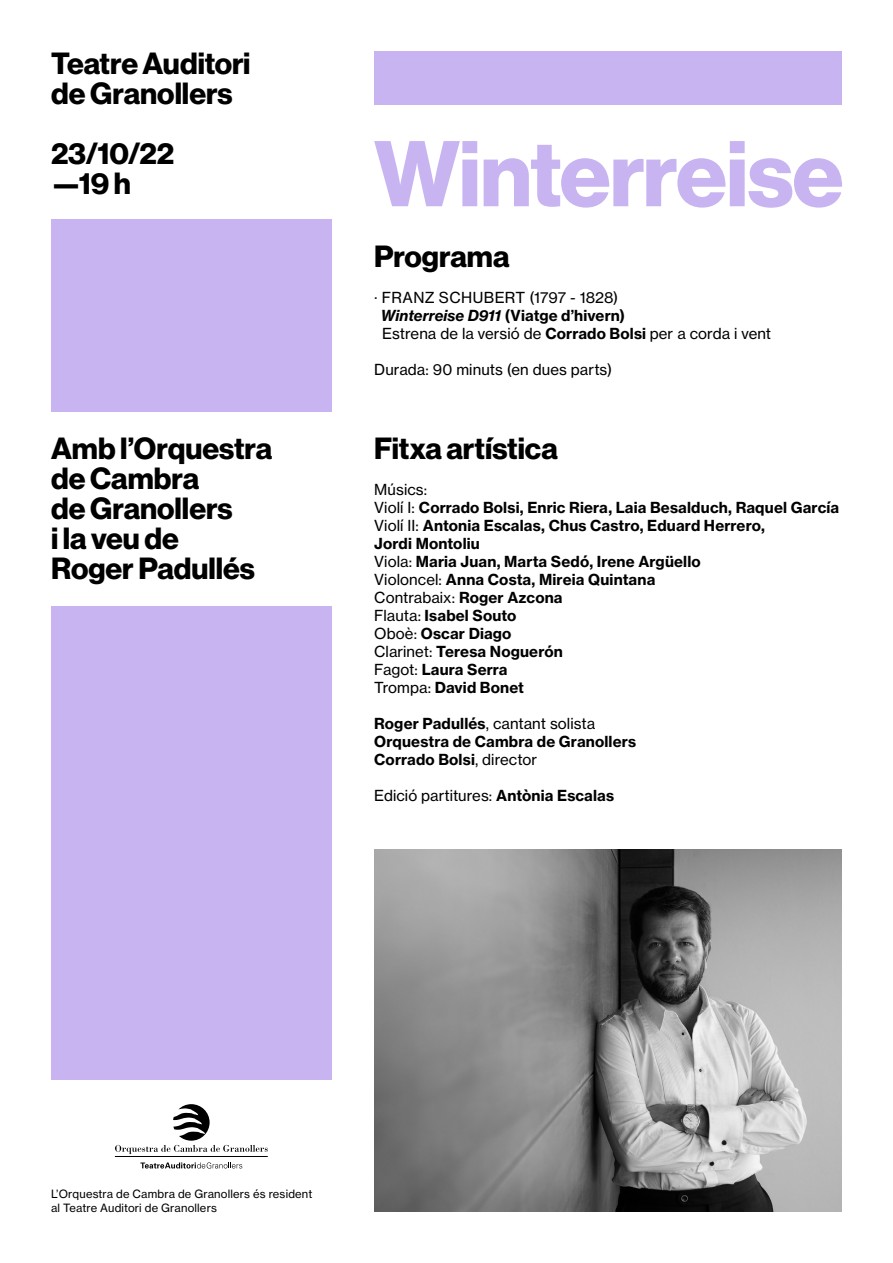
<style>
.page{position:relative;width:893px;height:1263px;background:#fff}
.page>*{position:absolute;margin:0;border:0;box-sizing:border-box;transform-origin:0 0}
.t1{font:91.2px "N Haas Grotesk DS Pro 75 Bd";letter-spacing:-.01em;color:#c8b4f0}
.t2{font:30px/30px "N Haas Grotesk DS Pro 75 Bd";color:#000}
.t3{font:15px/18px "N Haas Grotesk TX Pro 75 Bd";letter-spacing:.01em;color:#000}
.t4{font:15px "N Haas Grotesk TX Pro 55 Rg";letter-spacing:.005em;color:#000}
.t5{font:11.25px/13.5px "N Haas Grotesk TX Pro 55 Rg";letter-spacing:.015em;color:#000}
.s1{font-family:"N Haas Grotesk TX Pro 76 Bd It"}
.s2{font-family:"N Haas Grotesk TX Pro 75 Bd"}
.s3{font-family:"N Haas Grotesk TX Pro 55 Rg"}
</style>
<div class="page">
<div style="left:51px;top:219px;width:281px;height:192px;background:#c8b4f0"></div>
<div style="left:51px;top:606px;width:281px;height:473px;background:#c8b4f0"></div>
<svg style="left:140px;top:1162px;width:102px;height:6px"></svg>
<svg style="left:115px;top:1104px;width:153px;height:50px"></svg>
<hr style="left:115px;top:1156px;width:153px;height:1px;background:#000">
<div style="left:374px;top:51px;width:468px;height:53px;background:#c8b4f0"></div>
<img style="left:374px;top:850px;width:468px;height:362px">
<h2 class="t2" style="left:51px;top:49px;width:201px">Teatre Auditori de Granollers</h2>
<h2 class="t2" style="left:51px;top:139px;width:125px">23/10/22 —19 h</h2>
<h1 class="t1" style="left:374px;top:121px;width:471px">Winterreise</h1>
<h2 class="t2" style="left:51px;top:434px;width:222px">Amb l’Orquestra de Cambra<br>de Granollers<br>i la veu de<br>Roger Padullés</h2>
<h2 class="t2" style="left:374px;top:242px;width:137px">Programa</h2>
<p class="t4" style="left:374px;top:289px;width:246px">· FRANZ SCHUBERT (1797 - 1828)</p>
<p class="t3" style="left:381px;top:307px;width:246px"><span class="s1">Winterreise D911</span> (Viatge d’hivern)</p>
<p class="t4" style="left:382px;top:325px;width:391px">Estrena de la versió de <span class="s2">Corrado Bolsi</span> per a corda i vent</p>
<p class="t4" style="left:374px;top:361px;width:239px">Durada: 90 minuts (en dues parts)</p>
<h2 class="t2" style="left:374px;top:434px;width:185px">Fitxa artística</h2>
<p class="t4" style="left:374px;top:481px;width:55px">Músics:</p>
<p class="t3" style="left:374px;top:499px;width:466px"><span class="s3">Violí I:</span> Corrado Bolsi, Enric Riera, Laia Besalduch, Raquel García <span class="s3">Violí II:</span> Antonia Escalas, Chus Castro, Eduard Herrero,<br>Jordi Montoliu<br><span class="s3">Viola:</span> Maria Juan, Marta Sedó, Irene Argüello<br><span class="s3">Violoncel:</span> Anna Costa, Mireia Quintana</p>
<p class="t4" style="left:374px;top:589px;width:190px">Contrabaix: <span class="s2">Roger Azcona</span></p>
<p class="t3" style="left:374px;top:607px;width:190px"><span class="s3">Flauta:</span> Isabel Souto<br><span class="s3">Oboè:</span> Oscar Diago<br><span class="s3">Clarinet:</span> Teresa Noguerón<br><span class="s3">Fagot:</span> Laura Serra<br><span class="s3">Trompa:</span> David Bonet</p>
<p class="t4" style="left:374px;top:715px;width:222px"><span class="s2">Roger Padullés</span>, cantant solista</p>
<p class="t3" style="left:374px;top:733px;width:263px">Orquestra de Cambra de Granollers<br>Corrado Bolsi<span class="s3">, director</span></p>
<p class="t4" style="left:374px;top:787px;width:241px">Edició partitures: <span class="s2">Antònia Escalas</span></p>
<p class="t5" style="left:51px;top:1187px;width:263px">L’Orquestra de Cambra de Granollers és resident al Teatre Auditori de Granollers</p>
</div>
